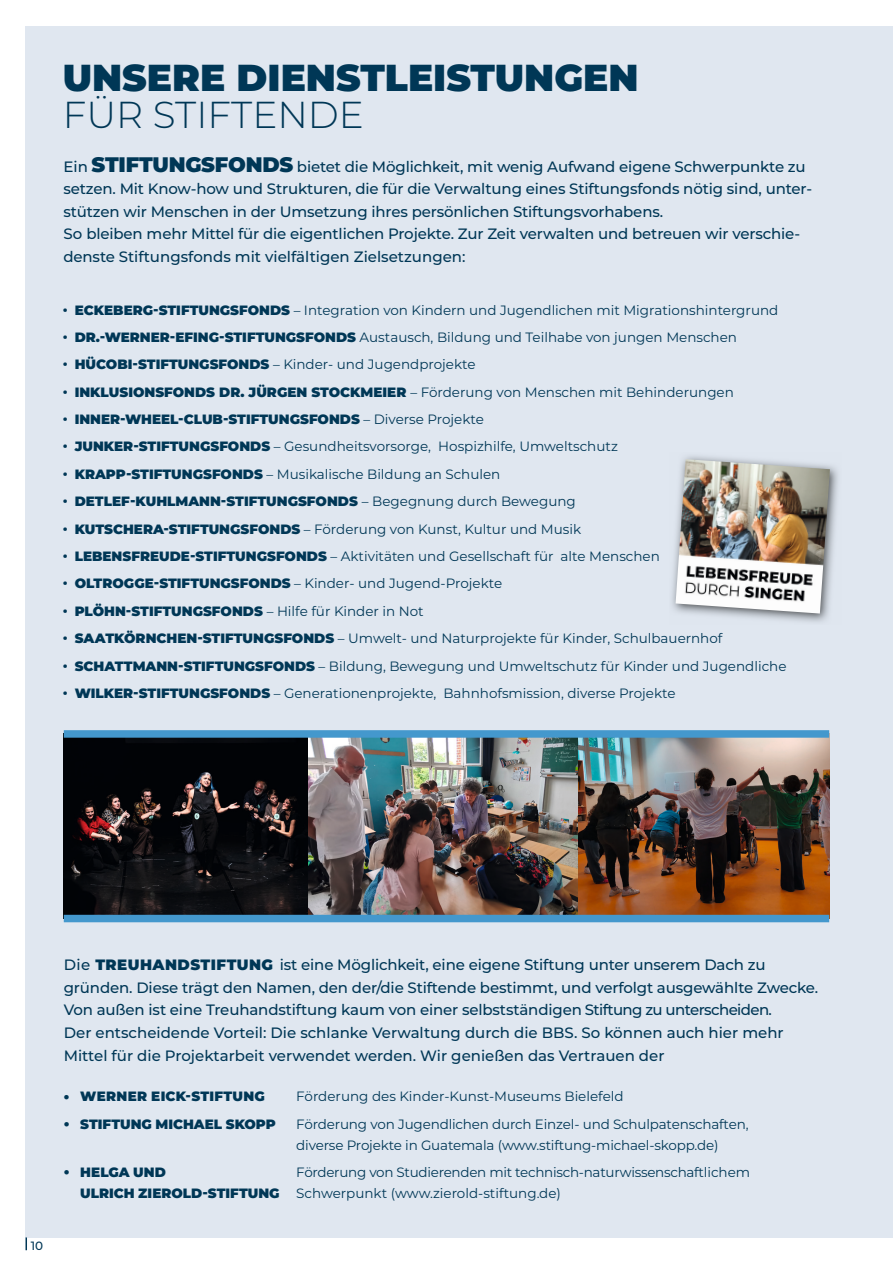
<style>
.page{position:relative;width:893px;height:1263px;background:#fff}
.page>*{position:absolute;margin:0;border:0;box-sizing:border-box;transform-origin:0 0}
.t1{font:900 37.5px "Montserrat";color:#003756}
.t2{font:300 37.5px "Montserrat";color:#003756}
.t3{font:500 15px/22.5px "Montserrat";letter-spacing:-.01em;color:#003756}
.t4{font:13.5px/27.5px "Montserrat";color:#003756}
.t5{font:13.5px/21px "Montserrat";letter-spacing:-.02em;color:#003756}
.t6{font:900 13.5px "Montserrat";letter-spacing:.005em;color:#003756}
.t7{font:500 12px "Montserrat";color:#003756}
.s1{font-weight:900;font-size:21px}
.s2{font-weight:900}
</style>
<div class="page">
<div style="left:26px;top:26px;width:867px;height:1211px;background:#e0e7f0"></div>
<img style="left:341px;top:738px;width:488px;height:177px">
<img style="left:64px;top:738px;width:277px;height:177px">
<img style="left:672px;top:456px;width:166px;height:166px">
<img style="left:676px;top:459px;width:154px;height:154px">
<svg style="left:26px;top:1237px;width:1px;height:13px"></svg>
<div style="left:64px;top:730px;width:765px;height:8px;background:#4498cd"></div>
<div style="left:64px;top:915px;width:765px;height:7px;background:#4498cd"></div>
<h1 class="t1" style="left:63px;top:49px;width:577px">UNSERE DIENSTLEISTUNGEN</h1>
<h1 class="t2" style="left:63px;top:89px;width:303px">FÜR STIFTENDE</h1>
<p class="t3" style="left:63px;top:154px;width:750px">Ein <span class="s1">STIFTUNGSFONDS</span> bietet die Möglichkeit, mit wenig Aufwand eigene Schwerpunkte zu setzen. Mit Know-how und Strukturen, die für die Verwaltung eines Stiftungsfonds nötig sind, unter&shy;stützen wir Menschen in der Umsetzung ihres persönlichen Stiftungsvorhabens.<br>So bleiben mehr Mittel für die eigentlichen Projekte. Zur Zeit verwalten und betreuen wir verschie&shy;denste Stiftungsfonds mit vielfältigen Zielsetzungen:</p>
<p class="t4" style="left:63px;top:296px;width:725px"><span class="s2">· ECKEBERG-STIFTUNGSFONDS</span> – Integration von Kindern und Jugendlichen mit Migrationshintergrund <span class="s2">· DR.-WERNER-EFING-STIFTUNGSFONDS</span> Austausch, Bildung und Teilhabe von jungen Menschen<br><span class="s2">· HÜCOBI-STIFTUNGSFONDS</span> – Kinder- und Jugendprojekte<br><span class="s2">· INKLUSIONSFONDS DR. JÜRGEN STOCKMEIER</span> – Förderung von Menschen mit Behinderungen<br><span class="s2">· INNER-WHEEL-CLUB-STIFTUNGSFONDS</span> – Diverse Projekte<br><span class="s2">· JUNKER-STIFTUNGSFONDS</span> – Gesundheitsvorsorge, Hospizhilfe, Umweltschutz<br><span class="s2">· KRAPP-STIFTUNGSFONDS</span> – Musikalische Bildung an Schulen<br><span class="s2">· DETLEF-KUHLMANN-STIFTUNGSFONDS</span> – Begegnung durch Bewegung<br><span class="s2">· KUTSCHERA-STIFTUNGSFONDS</span> – Förderung von Kunst, Kultur und Musik<br><span class="s2">· LEBENSFREUDE-STIFTUNGSFONDS</span> – Aktivitäten und Gesellschaft für alte Menschen<br><span class="s2">· OLTROGGE-STIFTUNGSFONDS</span> – Kinder- und Jugend-Projekte<br><span class="s2">· PLÖHN-STIFTUNGSFONDS</span> – Hilfe für Kinder in Not<br><span class="s2">· SAATKÖRNCHEN-STIFTUNGSFONDS</span> – Umwelt- und Naturprojekte für Kinder, Schulbauernhof<br><span class="s2">· SCHATTMANN-STIFTUNGSFONDS</span> – Bildung, Bewegung und Umweltschutz für Kinder und Jugendliche <span class="s2">· WILKER-STIFTUNGSFONDS</span> – Generationenprojekte, Bahnhofsmission, diverse Projekte</p>
<p class="t7" style="left:31px;top:1237px;width:14px">10</p>
<p class="t3" style="left:64px;top:953px;width:756px">Die <span class="s2">TREUHANDSTIFTUNG</span> ist eine Möglichkeit, eine eigene Stiftung unter unserem Dach zu gründen. Diese trägt den Namen, den der/die Stiftende bestimmt, und verfolgt ausgewählte Zwecke.<br>Von außen ist eine Treuhandstiftung kaum von einer selbstständigen Stiftung zu unterscheiden.<br>Der entscheidende Vorteil: Die schlanke Verwaltung durch die BBS. So können auch hier mehr Mittel für die Projektarbeit verwendet werden. Wir genießen das Vertrauen der</p>
<p class="t6" style="left:64px;top:1086px;width:203px">• WERNER EICK-STIFTUNG</p>
<p class="t4" style="left:296px;top:1082px;width:329px">Förderung des Kinder-Kunst-Museums Bielefeld</p>
<p class="t6" style="left:80px;top:1114px;width:197px">STIFTUNG MICHAEL SKOPP</p>
<p class="t4" style="left:296px;top:1113px;width:454px;line-height:21px">Förderung von Jugendlichen durch Einzel- und Schulpatenschaften, diverse Projekte in Guatemala (www.stiftung-michael-skopp.de)</p>
<p class="t6" style="left:80px;top:1162px;width:87px">HELGA UND</p>
<p class="t5" style="left:80px;top:1161px;width:671px;text-indent:216px">Förderung von Studierenden mit technisch-naturwissenschaftlichem<br><span class="s2">ULRICH ZIEROLD-STIFTUNG</span> Schwerpunkt (www.zierold-stiftung.de)</p>
</div>
